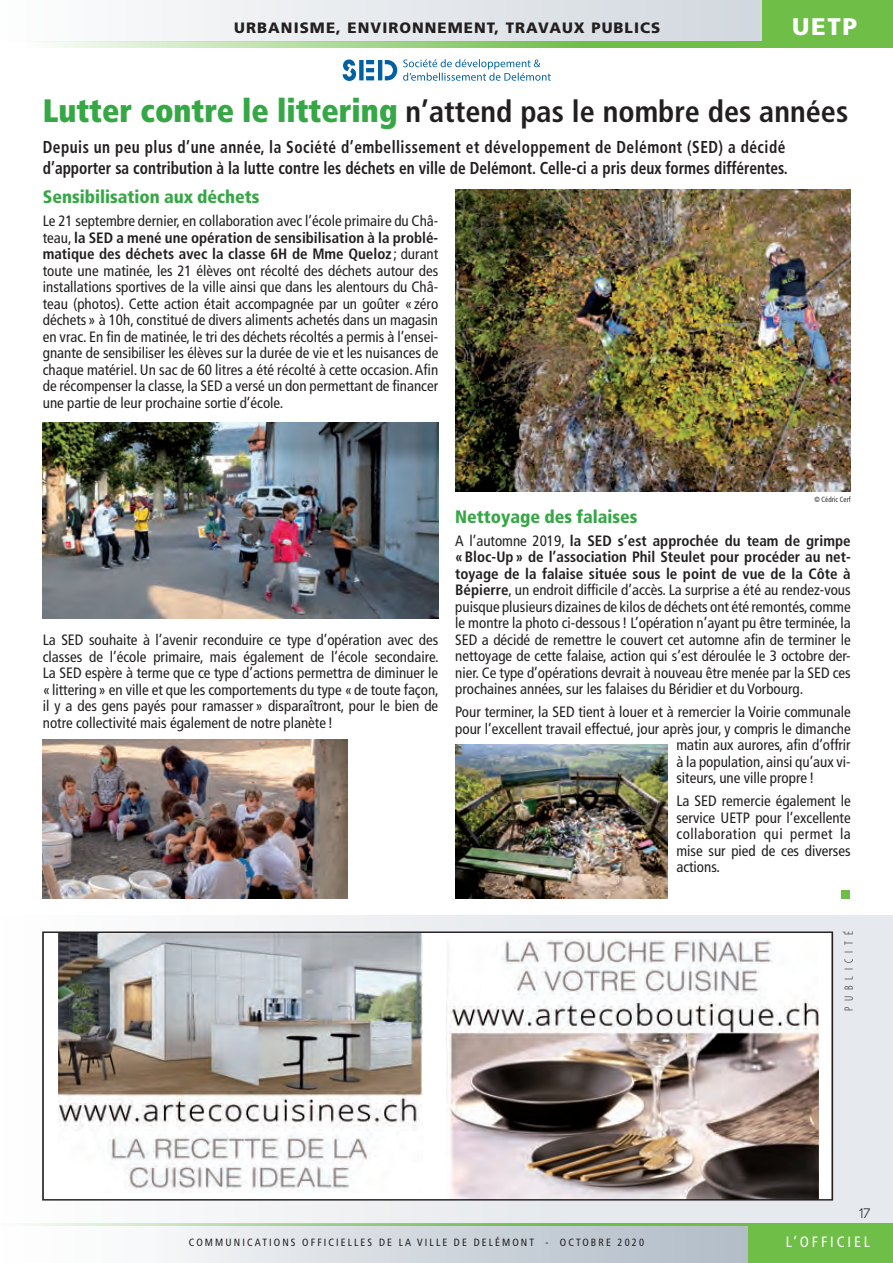
<style>
.page{position:relative;width:893px;height:1263px;background:#fff}
.page>*{position:absolute;margin:0;border:0;box-sizing:border-box;transform-origin:0 0}
.TITRE_OK{font:700 condensed 30.3px "Frutiger";color:#231f20}
.t1{font:900 24px "Frutiger";color:#fff}
.Txt_base_Frutiger{font:900 condensed 18px "Frutiger";color:#36a745}
.CHAPEAU_FRUTIGER{font:700 condensed 17.25px/21px "Frutiger";color:#231f20;scale:.89 1}
.Txt_base_Frutiger-2{font:condensed 15px/16.5px "Frutiger";color:#231f20;text-align:justify}
.t2{font:900 15px "Frutiger";letter-spacing:.07em;color:#231f20}
.Sous-titre_Myriad{font:condensed 15px "Frutiger";letter-spacing:.19em;color:#fff}
.t3{font:13.5px "Uni Sans Book";color:#231f20}
.Texte_de_base{font:300 condensed 12px "Myriad Pro";letter-spacing:.47em;color:#231f20}
.Légendes{font:condensed 10.5px "Frutiger";letter-spacing:.2em;color:#231f20}
.LEGENDE_FRUTIGER{font:condensed 7.5px "Frutiger";letter-spacing:.02em;color:#231f20;scale:.9 1}
.s1{font-weight:900;font-size:32.4px;color:#36a745}
.s2{font-weight:700}
</style>
<div class="page">
<div style="left:2px;top:915px;width:891px;height:348px;background:linear-gradient(to right,#f9fbfa,#dae2e0)"></div>
<svg style="left:158px;top:0;width:605px;height:41px;fill:#e3e7eb"></svg>
<svg style="left:158px;top:1226px;width:591px;height:37px;background:#d0d6dd"></svg>
<div style="left:749px;top:1225px;width:144px;height:38px;background:#6fbe48"></div>
<svg style="left:43px;top:41px;width:850px;height:7px;background:#9ad17f"></svg>
<div style="left:763px;top:0;width:130px;height:41px;background:#6fbe48"></div>
<hr style="left:0;top:1224px;width:893px;height:2px;background:#6fbe48">
<div style="left:841px;top:890px;width:9px;height:8px;background:#6fbe48"></div>
<img style="left:455px;top:190px;width:396px;height:302px">
<img style="left:455px;top:745px;width:213px;height:153px">
<img style="left:43px;top:422px;width:395px;height:196px">
<img style="left:43px;top:739px;width:304px;height:159px">
<div style="left:43px;top:932px;width:789px;height:268px;background:#fff"></div>
<img style="left:447px;top:939px;width:372px;height:258px">
<img style="left:58px;top:934px;width:364px;height:258px">
<div style="left:42px;top:931px;width:791px;height:269px;border:2px solid #231f20"></div>
<svg style="left:343px;top:59px;width:54px;height:22px"></svg>
<svg style="left:403px;top:59px;width:148px;height:22px"></svg>
<p class="t2" style="left:234px;top:19px;width:428px">URBANISME, ENVIRONNEMENT, TRAVAUX PUBLICS</p>
<p class="t1" style="left:792px;top:12px;width:67px">UETP</p>
<p class="TITRE_OK" style="left:43px;top:94px;width:807px"><span class="s1">Lutter contre le littering</span> n’attend pas le nombre des années</p>
<p class="CHAPEAU_FRUTIGER" style="left:43px;top:136px;width:839px">Depuis un peu plus d’une année, la Société d’embellissement et développement de Delémont (SED) a décidé d’apporter sa contribution à la lutte contre les déchets en ville de Delémont. Celle-ci a pris deux formes différentes.</p>
<p class="Txt_base_Frutiger" style="left:43px;top:186px;width:218px">Sensibilisation aux déchets</p>
<p class="Txt_base_Frutiger-2" style="left:43px;top:213px;width:397px">Le 21 septembre dernier, en collaboration avec l’école primaire du Châ&shy;teau, <span class="s2">la SED a mené une opération de sensibilisation à la problé&shy;matique des déchets avec la classe 6H de Mme Queloz</span> ; durant toute une matinée, les 21 élèves ont récolté des déchets autour des installations sportives de la ville ainsi que dans les alentours du Châ&shy;teau (photos). Cette action était accompagnée par un goûter «zéro déchets » à 10h, constitué de divers aliments achetés dans un magasin en vrac. En fin de matinée, le tri des déchets récoltés a permis à l’ensei&shy;gnante de sensibiliser les élèves sur la durée de vie et les nuisances de chaque matériel. Un sac de 60 litres a été récolté à cette occasion. Afin de récompenser la classe, la SED a versé un don permettant de financer une partie de leur prochaine sortie d’école.</p>
<p class="Txt_base_Frutiger-2" style="left:43px;top:632px;width:398px">La SED souhaite à l’avenir reconduire ce type d’opération avec des classes de l’école primaire, mais également de l’école secondaire.<br>La SED espère à terme que ce type d’actions permettra de diminuer le « littering» en ville et que les comportements du type «de toute façon, il y a des gens payés pour ramasser » disparaîtront, pour le bien de notre collectivité mais également de notre planète !</p>
<p class="LEGENDE_FRUTIGER" style="left:814px;top:495px;width:42px">© Cédric Cerf</p>
<p class="Txt_base_Frutiger" style="left:455px;top:506px;width:184px">Nettoyage des falaises</p>
<p class="Txt_base_Frutiger-2" style="left:455px;top:532px;width:397px">A l’automne 2019, <span class="s2">la SED s’est approchée du team de grimpe «Bloc-Up» de l’association Phil Steulet pour procéder au net&shy;toyage de la falaise située sous le point de vue de la Côte à Bépierre</span>, un endroit difficile d’accès. La surprise a été au rendez-vous puisque plusieurs dizaines de kilos de déchets ont été remontés, comme le montre la photo ci-dessous! L’opération n’ayant pu être terminée, la SED a décidé de remettre le couvert cet automne afin de terminer le nettoyage de cette falaise, action qui s’est déroulée le 3 octobre der&shy;nier. Ce type d’opérations devrait à nouveau être menée par la SED ces prochaines années, sur les falaises du Béridier et du Vorbourg.</p>
<p class="Txt_base_Frutiger-2" style="left:455px;top:704px;width:397px">Pour terminer, la SED tient à louer et à remercier la Voirie communale</p>
<p class="Txt_base_Frutiger-2" style="left:455px;top:720px;width:397px">pour l’excellent travail effectué, jour après jour, y compris le dimanche</p>
<p class="Txt_base_Frutiger-2" style="left:676px;top:737px;width:176px">matin aux aurores, afin d’offrir</p>
<p class="Txt_base_Frutiger-2" style="left:676px;top:753px;width:176px">à la population, ainsi qu’aux vi-</p>
<p class="Txt_base_Frutiger-2" style="left:676px;top:770px;width:139px">siteurs, une ville propre !</p>
<p class="Txt_base_Frutiger-2" style="left:676px;top:793px;width:176px">La SED remercie également le service UETP pour l’excellente collaboration qui permet la mise sur pied de ces diverses actions.</p>
<p class="Texte_de_base" style="left:842px;top:1011px;width:81px;rotate:-90deg">PUBLICITÉ</p>
<p class="t3" style="left:859px;top:1206px;width:13px">17</p>
<p class="Légendes" style="left:189px;top:1236px;width:457px">COMMUNICATIONS OFFICIELLES DE LA VILLE DE DELÉMONT - OCTOBRE 2020</p>
<p class="Sous-titre_Myriad" style="left:786px;top:1233px;width:86px">L’OFFICIEL</p>
</div>
